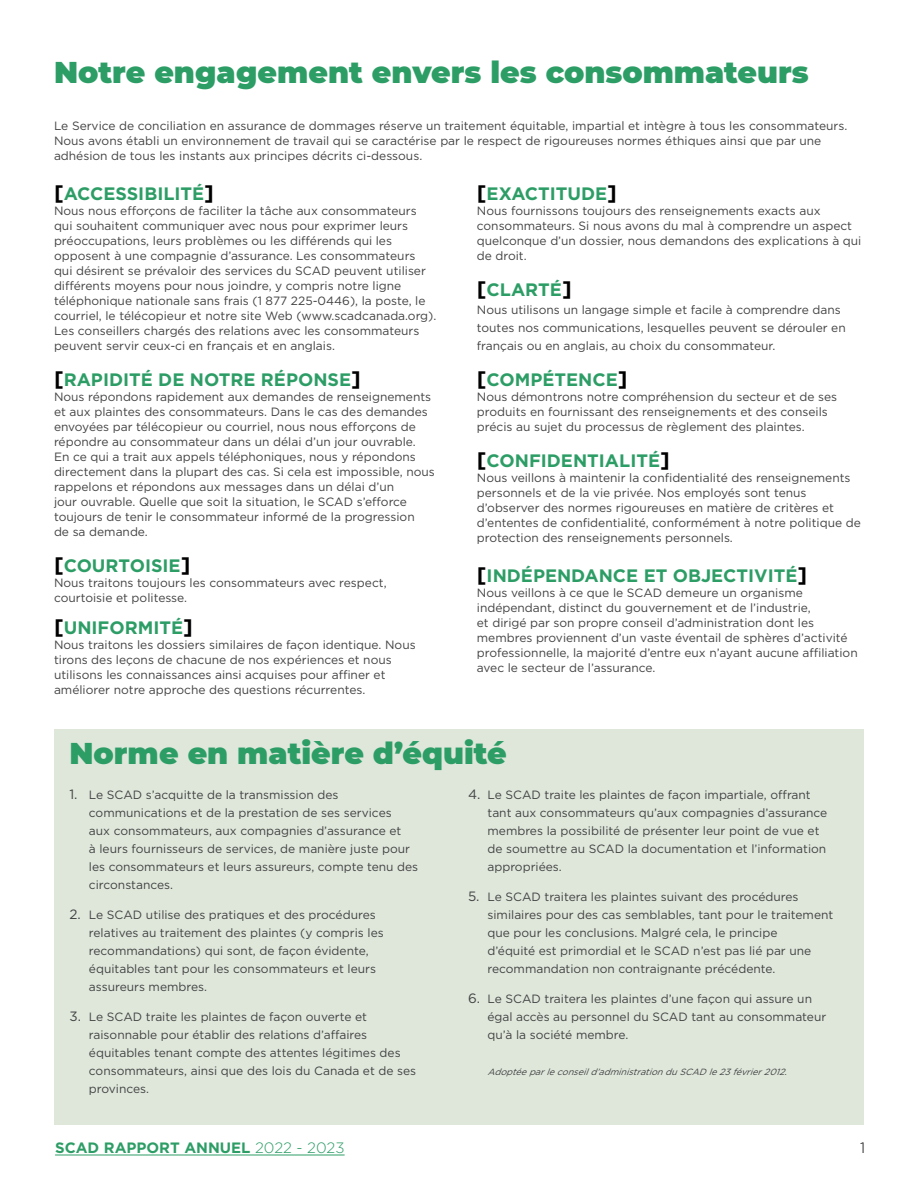
<style>
.page{position:relative;width:918px;height:1188px;background:#fff}
.page>*{position:absolute;margin:0;border:0;box-sizing:border-box;transform-origin:0 0}
.t1{font:900 30px "Montserrat";color:#2d9d66}
.t2{font:700 18px "Gotham";color:#2d9d66}
.t3{font:700 15px "Gotham";color:#2d9d66}
.t4{font:300 15px "Gotham";color:#000}
.t5{font:12px/15px "Gotham";color:#424242}
.t6{font:italic 9px "Gotham";color:#424242}
.s1{font-size:21px;color:#000}
.s2{font-size:13.5px}
.s3{font-weight:300}
</style>
<div class="page">
<hr style="left:55px;top:1155px;width:290px;height:1px;background:#2d9d66">
<div style="left:54px;top:729px;width:810px;height:396px;background:#dfe7db"></div>
<h1 class="t1" style="left:54px;top:50px;width:756px">Notre engagement envers les consommateurs</h1>
<p class="t5" style="left:54px;top:118px;width:795px">Le Service de conciliation en assurance de dommages réserve un traitement équitable, impartial et intègre à tous les consommateurs.<br>Nous avons établi un environnement de travail qui se caractérise par le respect de rigoureuses normes éthiques ainsi que par une adhésion de tous les instants aux principes décrits ci-dessous.</p>
<h2 class="t2" style="left:54px;top:182px;width:162px"><span class="s1">[</span>ACCESSIBILITÉ<span class="s1">]</span></h2>
<p class="t5" style="left:54px;top:203px;width:384px">Nous nous efforçons de faciliter la tâche aux consommateurs qui souhaitent communiquer avec nous pour exprimer leurs préoccupations, leurs problèmes ou les différends qui les opposent à une compagnie d’assurance. Les consommateurs qui désirent se prévaloir des services du SCAD peuvent utiliser différents moyens pour nous joindre, y compris notre ligne téléphonique nationale sans frais (1 877 225-0446), la poste, le courriel, le télécopieur et notre site Web (www.scadcanada.org).<br>Les conseillers chargés des relations avec les consommateurs peuvent servir ceux-ci en français et en anglais.</p>
<h2 class="t2" style="left:54px;top:368px;width:308px"><span class="s1">[</span>RAPIDITÉ DE NOTRE RÉPONSE<span class="s1">]</span></h2>
<p class="t5" style="left:54px;top:389px;width:382px">Nous répondons rapidement aux demandes de renseignements et aux plaintes des consommateurs. Dans le cas des demandes envoyées par télécopieur ou courriel, nous nous efforçons de répondre au consommateur dans un délai d’un jour ouvrable.<br>En ce qui a trait aux appels téléphoniques, nous y répondons directement dans la plupart des cas. Si cela est impossible, nous rappelons et répondons aux messages dans un délai d’un<br>jour ouvrable. Quelle que soit la situation, le SCAD s’efforce toujours de tenir le consommateur informé de la progression<br>de sa demande.</p>
<h2 class="t2" style="left:54px;top:554px;width:138px"><span class="s1">[</span>COURTOISIE<span class="s1">]</span></h2>
<p class="t5" style="left:54px;top:575px;width:334px">Nous traitons toujours les consommateurs avec respect, courtoisie et politesse.</p>
<h2 class="t2" style="left:54px;top:616px;width:140px"><span class="s1">[</span>UNIFORMITÉ<span class="s1">]</span></h2>
<p class="t5" style="left:54px;top:637px;width:363px">Nous traitons les dossiers similaires de façon identique. Nous tirons des leçons de chacune de nos expériences et nous utilisons les connaissances ainsi acquises pour affiner et améliorer notre approche des questions récurrentes.</p>
<h2 class="t2" style="left:477px;top:182px;width:142px"><span class="s1">[</span>EXACTITUDE<span class="s1">]</span></h2>
<p class="t5" style="left:477px;top:203px;width:386px">Nous fournissons toujours des renseignements exacts aux consommateurs. Si nous avons du mal à comprendre un aspect quelconque d’un dossier, nous demandons des explications à qui de droit.</p>
<h2 class="t2" style="left:477px;top:278px;width:96px"><span class="s1">[</span>CLARTÉ<span class="s1">]</span></h2>
<p class="t5" style="left:477px;top:301px;width:370px;line-height:18px">Nous utilisons un langage simple et facile à comprendre dans toutes nos communications, lesquelles peuvent se dérouler en français ou en anglais, au choix du consommateur.</p>
<h2 class="t2" style="left:477px;top:368px;width:152px"><span class="s1">[</span>COMPÉTENCE<span class="s1">]</span></h2>
<p class="t5" style="left:477px;top:389px;width:362px">Nous démontrons notre compréhension du secteur et de ses produits en fournissant des renseignements et des conseils précis au sujet du processus de règlement des plaintes.</p>
<h2 class="t2" style="left:477px;top:449px;width:195px"><span class="s1">[</span>CONFIDENTIALITÉ<span class="s1">]</span></h2>
<p class="t5" style="left:477px;top:470px;width:385px">Nous veillons à maintenir la confidentialité des renseignements personnels et de la vie privée. Nos employés sont tenus d’observer des normes rigoureuses en matière de critères et d’ententes de confidentialité, conformément à notre politique de protection des renseignements personnels.</p>
<h2 class="t2" style="left:477px;top:564px;width:332px"><span class="s1">[</span>INDÉPENDANCE ET OBJECTIVITÉ<span class="s1">]</span></h2>
<p class="t5" style="left:477px;top:585px;width:382px">Nous veillons à ce que le SCAD demeure un organisme indépendant, distinct du gouvernement et de l’industrie,<br>et dirigé par son propre conseil d’administration dont les membres proviennent d’un vaste éventail de sphères d’activité professionnelle, la majorité d’entre eux n’ayant aucune affiliation avec le secteur de l’assurance.</p>
<h1 class="t1" style="left:69px;top:731px;width:439px">Norme en matière d’équité</h1>
<p class="t5" style="left:89px;top:785px;width:331px;line-height:18px;text-indent:-20px"><span class="s2">1.</span> Le SCAD s’acquitte de la transmission des communications et de la prestation de ses services<br>aux consommateurs, aux compagnies d’assurance et<br>à leurs fournisseurs de services, de manière juste pour les consommateurs et leurs assureurs, compte tenu des circonstances.</p>
<p class="t5" style="left:89px;top:905px;width:296px;line-height:18px;text-indent:-20px"><span class="s2">2.</span> Le SCAD utilise des pratiques et des procédures relatives au traitement des plaintes (y compris les recommandations) qui sont, de façon évidente, équitables tant pour les consommateurs et leurs assureurs membres.</p>
<p class="t5" style="left:89px;top:1007px;width:329px;line-height:18px;text-indent:-20px"><span class="s2">3.</span> Le SCAD traite les plaintes de façon ouverte et raisonnable pour établir des relations d’affaires équitables tenant compte des attentes légitimes des consommateurs, ainsi que des lois du Canada et de ses provinces.</p>
<p class="t5" style="left:488px;top:785px;width:341px;line-height:18px;text-indent:-20px"><span class="s2">4.</span> Le SCAD traite les plaintes de façon impartiale, offrant tant aux consommateurs qu’aux compagnies d’assurance membres la possibilité de présenter leur point de vue et de soumettre au SCAD la documentation et l’information appropriées.</p>
<p class="t5" style="left:488px;top:887px;width:347px;line-height:18px;text-indent:-20px"><span class="s2">5.</span> Le SCAD traitera les plaintes suivant des procédures similaires pour des cas semblables, tant pour le traitement que pour les conclusions. Malgré cela, le principe<br>d’équité est primordial et le SCAD n’est pas lié par une recommandation non contraignante précédente.</p>
<p class="t5" style="left:488px;top:989px;width:340px;line-height:18px;text-indent:-20px"><span class="s2">6.</span> Le SCAD traitera les plaintes d’une façon qui assure un égal accès au personnel du SCAD tant au consommateur qu’à la société membre.</p>
<p class="t6" style="left:488px;top:1066px;width:305px">Adoptéeparleconseild’administrationduSCADle23février2012.</p>
<p class="t3" style="left:55px;top:1138px;width:291px">SCAD RAPPORT ANNUEL <span class="s3">2022 - 2023</span></p>
<p class="t4" style="left:860px;top:1139px;width:7px">1</p>
</div>
